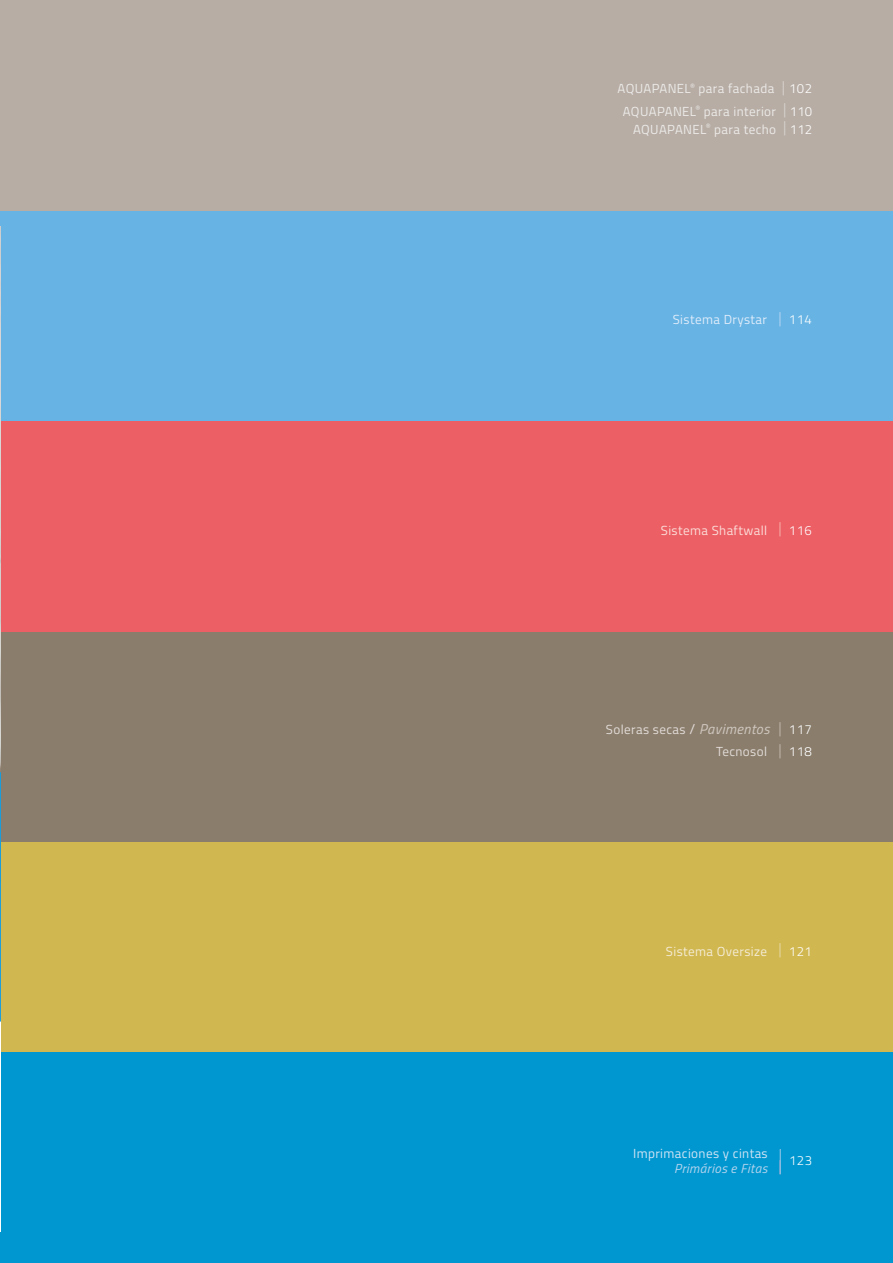
<style>
.page{position:relative;width:893px;height:1263px;background:#fff}
.page>*{position:absolute;margin:0;border:0;box-sizing:border-box;transform-origin:0 0}
.t1{font:13.2px/22.2px "Titillium Web";letter-spacing:.03em;color:#eceae8;text-align:center}
.t2{font:13.2px/22.2px "Titillium Web";letter-spacing:.03em;color:#e2dcd8;text-align:right}
.t3{font:13.2px/15px "Titillium Web";letter-spacing:.03em;color:#d2e4f5}
.t4{font:13.2px "Titillium Web";letter-spacing:.03em;color:#fbddd8}
.t5{font:13.2px "Titillium Web";letter-spacing:.03em;color:#f4ecd6}
.t6{font:13.2px "Titillium Web";letter-spacing:.03em;color:#dfecfa}
.s1{font-weight:300;font-size:15px;color:#dad5d1}
.s2{font-weight:300;color:#fff}
.s3{font-weight:300;font-size:15px;color:#bcd8f3}
.s4{font-weight:300;font-size:15px;color:#f7b6b0}
.s5{font-size:14.25px}
.s6{font-style:italic;font-size:14.25px;color:#d0c8c0}
.s7{font-weight:300;font-size:15px;color:#c5bbb1}
.s8{font-weight:300;font-size:15px;color:#e8daab}
.s9{font-style:italic;color:#b5d4ee}
.s10{font-weight:300;font-size:15px;color:#a699c6}
</style>
<div class="page">
<div style="left:0;top:631px;width:893px;height:211px;background:#8a7d6c"></div>
<div style="left:0;top:421px;width:893px;height:210px;background:#ec5f65"></div>
<div style="left:0;top:210px;width:893px;height:211px;background:#66b3e4"></div>
<div style="left:0;top:0;width:893px;height:210px;background:#b7ada5"></div>
<div style="left:0;top:842px;width:893px;height:210px;background:#d1b750"></div>
<div style="left:0;top:1052px;width:893px;height:211px;background:#0097d0"></div>
<svg style="left:780px;top:1149px;width:1px;height:25px"></svg>
<hr style="left:0;top:227px;width:1px;height:1005px;background:#fff">
<img style="left:0;top:227px;width:1px;height:545px">
<svg style="left:0;top:772px;width:1px;height:250px"></svg>
<p class="t1" style="left:618px;top:77px;width:196px">AQUAPANEL<sup>®</sup> para fachada <span class="s1">|</span> <span class="s2">102<br></span>AQUAPANEL<sup>®</sup> para interior <span class="s1">|</span> <span class="s2">110</span></p>
<p class="t1" style="left:633px;top:117px;width:180px">AQUAPANEL<sup>®</sup> para techo <span class="s1">|</span> <span class="s2">112</span></p>
<p class="t6" style="left:673px;top:310px;width:141px">Sistema Drystar <span class="s3">|</span> <span class="s2">114</span></p>
<p class="t4" style="left:661px;top:521px;width:153px">Sistema Shaftwall <span class="s4">|</span> <span class="s2">116</span></p>
<p class="t2" style="left:606px;top:718px;width:207px">Soleras secas <span class="s5">/</span> <span class="s6">Pavimentos</span> <span class="s7">|</span> <span class="s2">117<br></span>Tecnosol <span class="s7">|</span> <span class="s2">118</span></p>
<p class="t5" style="left:666px;top:942px;width:147px">Sistema Oversize <span class="s8">|</span> <span class="s2">121</span></p>
<p class="t3" style="left:674px;top:1145px;width:140px;text-indent:-41px">Imprimaciones y cintas<br><span class="s9">Primários e Fitas</span> <span class="s10">|</span> <sup>123</sup></p>
</div>
